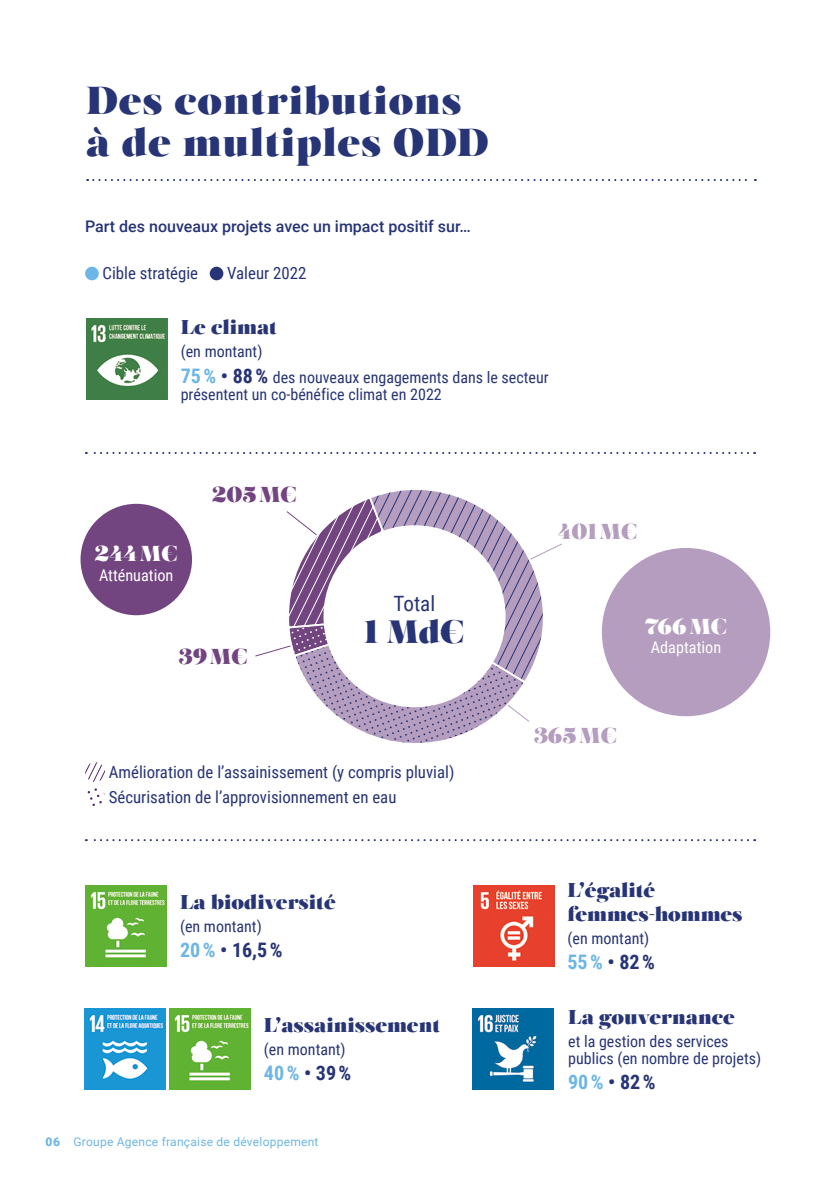
<style>
.page{position:relative;width:840px;height:1191px;background:#fff}
.page>*{position:absolute;margin:0;border:0;box-sizing:border-box;transform-origin:0 0}
.t1{font:39px/42px "Salome";letter-spacing:.02em;color:#273475}
.t2{font:32.2px "Salome";color:#273475}
.t3{font:21.6px "Salome";color:#b49dbe}
.t4{font:21.6px "Salome";color:#fff}
.t5{font:21.6px "Salome";color:#724581}
.t6{font:21.2px "Roboto Condensed";color:#273475}
.t7{font:20px/24px "Salome";color:#273475}
.t8{font:700 20px "Roboto Condensed";color:#273475}
.t9{font:16.8px/24.8px "Roboto Condensed";color:#273475}
.t10{font:16.2px "Roboto Condensed";color:#fff}
.t11{font:16px/25.6px "Roboto Condensed";color:#273475}
.t12{font:500 16px "Roboto";color:#273475}
.t13{font:12px "Roboto";letter-spacing:.02em;color:#6db6e5}
.s1{font-weight:700;font-size:20px;color:#6db6e5}
.s2{font-weight:700;font-size:20px}
.s3{color:#6db6e5}
.s4{font-weight:900}
.s5{font-family:"Roboto";font-weight:300}
</style>
<div class="page">
<div style="left:85px;top:267px;width:14px;height:13px;background:#6db6e5;border-radius:50%"></div>
<div style="left:210px;top:267px;width:13px;height:13px;background:#273475;border-radius:50%"></div>
<svg style="left:85px;top:762px;width:20px;height:44px"></svg>
<img style="left:86px;top:318px;width:81px;height:81px">
<img style="left:472px;top:1008px;width:81px;height:81px">
<img style="left:85px;top:1008px;width:81px;height:81px">
<img style="left:169px;top:1008px;width:81px;height:81px">
<img style="left:473px;top:885px;width:81px;height:81px">
<img style="left:85px;top:885px;width:81px;height:81px">
<svg style="left:255px;top:490px;width:307px;height:253px"></svg>
<svg style="left:312px;top:514px;width:204px;height:204px"></svg>
<div style="left:79px;top:503px;width:114px;height:113px;background:#724581;border-radius:50%"></div>
<div style="left:78px;top:502px;width:116px;height:115px;border:2px solid #fff;border-radius:50%"></div>
<div style="left:600px;top:547px;width:170px;height:170px;background:#b49dbe;border-radius:50%"></div>
<svg style="left:86px;top:452px;width:657px;height:2px"></svg>
<svg style="left:85px;top:839px;width:658px;height:3px"></svg>
<svg style="left:87px;top:179px;width:668px;height:2px"></svg>
<h1 class="t1" style="left:86px;top:79px;width:404px">Des contributions à de multiples ODD</h1>
<p class="t12" style="left:85px;top:215px;width:387px">Part des nouveaux projets avec un impact positif sur…</p>
<p class="t9" style="left:102px;top:260px;width:97px">Cible stratégie</p>
<p class="t9" style="left:227px;top:260px;width:81px">Valeur 2022</p>
<p class="t7" style="left:181px;top:315px;width:98px">Le climat</p>
<p class="t11" style="left:181px;top:338px;width:369px">(en montant)<br><span class="s1">75 %</span> <span class="s2">• 88 %</span> des nouveaux engagements dans le secteur</p>
<p class="t11" style="left:181px;top:380px;width:262px">présentent un co-bénéfice climat en 2022</p>
<h3 class="t4" style="left:95px;top:539px;width:84px">244M€</h3>
<p class="t10" style="left:99px;top:563px;width:76px">Atténuation</p>
<h3 class="t5" style="left:212px;top:480px;width:86px">205M€</h3>
<h3 class="t5" style="left:179px;top:642px;width:70px">39M€</h3>
<h3 class="t6" style="left:393px;top:589px;width:43px">Total</h3>
<h2 class="t2" style="left:364px;top:611px;width:101px">1 Md€</h2>
<p class="t9" style="left:109px;top:758px;width:347px">Amélioration de l’assainissement (y compris pluvial)<br>Sécurisation de l’approvisionnement en eau</p>
<p class="t7" style="left:180px;top:890px;width:157px">La biodiversité</p>
<p class="t11" style="left:180px;top:912px;width:83px">(en montant)</p>
<p class="t8" style="left:180px;top:936px;width:104px"><span class="s3">20 %</span> • 16,5 %</p>
<p class="t7" style="left:264px;top:1013px;width:177px">L’assainissement</p>
<p class="t11" style="left:264px;top:1035px;width:83px">(en montant)</p>
<p class="t8" style="left:264px;top:1059px;width:89px"><span class="s3">40 %</span> • 39 %</p>
<p class="t13" style="left:46px;top:1133px;width:274px"><span class="s4">06</span> Groupe Agence française de développement</p>
<h3 class="t3" style="left:557px;top:517px;width:81px">401M€</h3>
<h3 class="t3" style="left:533px;top:721px;width:84px">365M€</h3>
<h3 class="t4" style="left:644px;top:611px;width:83px">766M€</h3>
<p class="t10" style="left:650px;top:636px;width:72px">Adaptation</p>
<p class="t7" style="left:567px;top:878px;width:176px">L’égalité femmes<span class="s5">-</span>hommes</p>
<p class="t11" style="left:567px;top:924px;width:83px">(en montant)</p>
<p class="t8" style="left:567px;top:948px;width:89px"><span class="s3">55 %</span> • 82 %</p>
<p class="t7" style="left:568px;top:1004px;width:168px">La gouvernance</p>
<p class="t11" style="left:568px;top:1031px;width:194px;line-height:17px">et la gestion des services publics (en nombre de projets)</p>
<p class="t8" style="left:568px;top:1068px;width:89px"><span class="s3">90 %</span> • 82 %</p>
</div>
